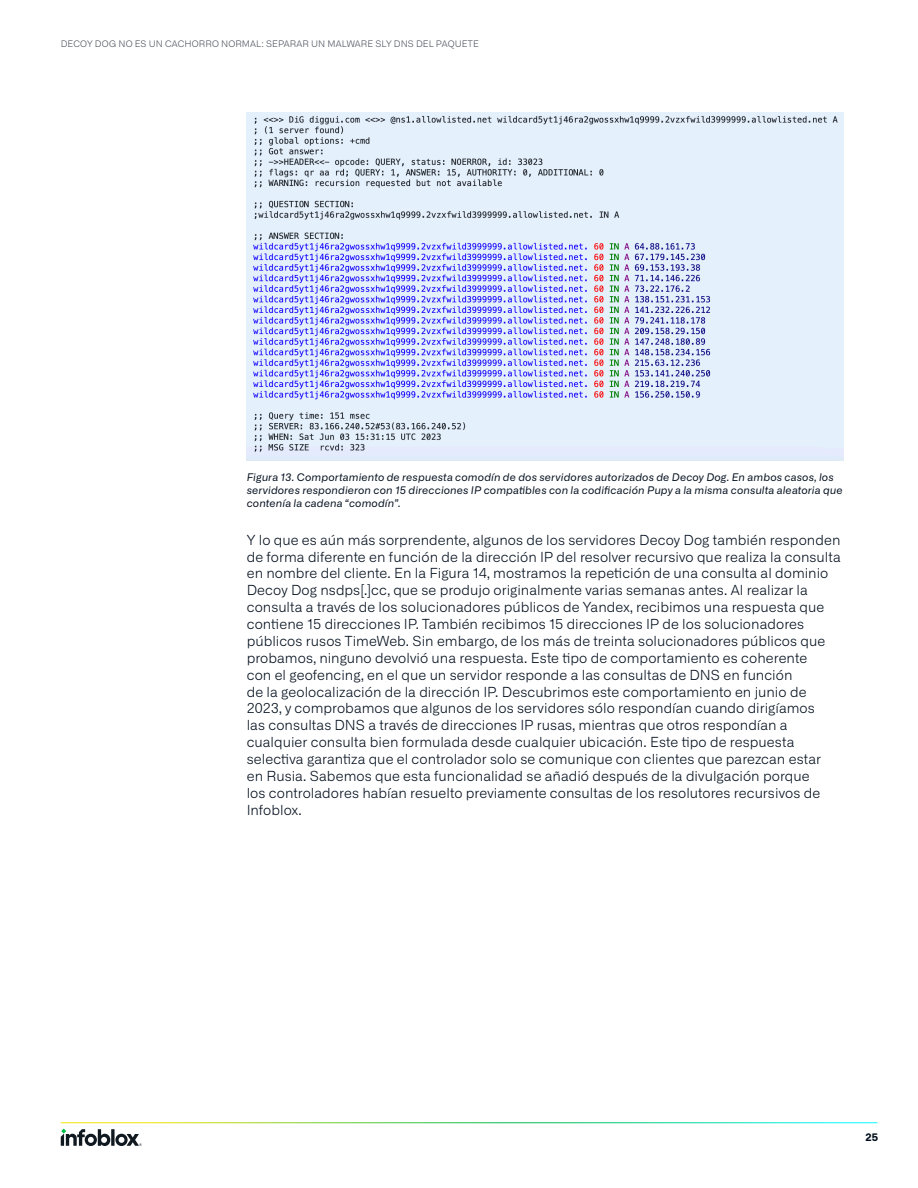
<style>
.page{position:relative;width:918px;height:1188px;background:#fff}
.page>*{position:absolute;margin:0;border:0;box-sizing:border-box;transform-origin:0 0}
.Body_Text{font:300 13.8px/17px "Alliance No.1";letter-spacing:.005em;color:#030f1e}
.Figure_Caption{font:italic 10.5px/12.6px "Alliance No.1";letter-spacing:.015em;color:#030f1e}
.t1{font:700 10.5px "Alliance No.1";color:#030f1e}
.t2{font:300 9px "Alliance No.1";letter-spacing:.015em;color:#4d515e}
</style>
<div class="page">
<svg style="left:61px;top:1129px;width:81px;height:17px"></svg>
<img style="left:247px;top:112px;width:597px;height:348px">
<p class="t2" style="left:61px;top:39px;width:420px">DECOY DOG NO ES UN CACHORRO NORMAL: SEPARAR UN MALWARE SLY DNS DEL PAQUETE</p>
<p class="Figure_Caption" style="left:247px;top:471px;width:597px">Figura 13. Comportamiento de respuesta comodín de dos servidores autorizados de Decoy Dog. En ambos casos, los servidores respondieron con 15 direcciones IP compatibles con la codificación Pupy a la misma consulta aleatoria que contenía la cadena “comodín”.</p>
<p class="Body_Text" style="left:247px;top:531px;width:596px">Y lo que es aún más sorprendente, algunos de los servidores Decoy Dog también responden de forma diferente en función de la dirección IP del resolver recursivo que realiza la consulta en nombre del cliente. En la Figura 14, mostramos la repetición de una consulta al dominio Decoy Dog nsdps[.]cc, que se produjo originalmente varias semanas antes. Al realizar la consulta a través de los solucionadores públicos de Yandex, recibimos una respuesta que contiene 15 direcciones IP. También recibimos 15 direcciones IP de los solucionadores públicos rusos TimeWeb. Sin embargo, de los más de treinta solucionadores públicos que probamos, ninguno devolvió una respuesta. Este tipo de comportamiento es coherente<br>con el geofencing, en el que un servidor responde a las consultas de DNS en función<br>de la geolocalización de la dirección IP. Descubrimos este comportamiento en junio de 2023, y comprobamos que algunos de los servidores sólo respondían cuando dirigíamos<br>las consultas DNS a través de direcciones IP rusas, mientras que otros respondían a cualquier consulta bien formulada desde cualquier ubicación. Este tipo de respuesta selectiva garantiza que el controlador solo se comunique con clientes que parezcan estar en Rusia. Sabemos que esta funcionalidad se añadió después de la divulgación porque<br>los controladores habían resuelto previamente consultas de los resolutores recursivos de Infoblox.</p>
<p class="t1" style="left:865px;top:1130px;width:14px">25</p>
</div>
